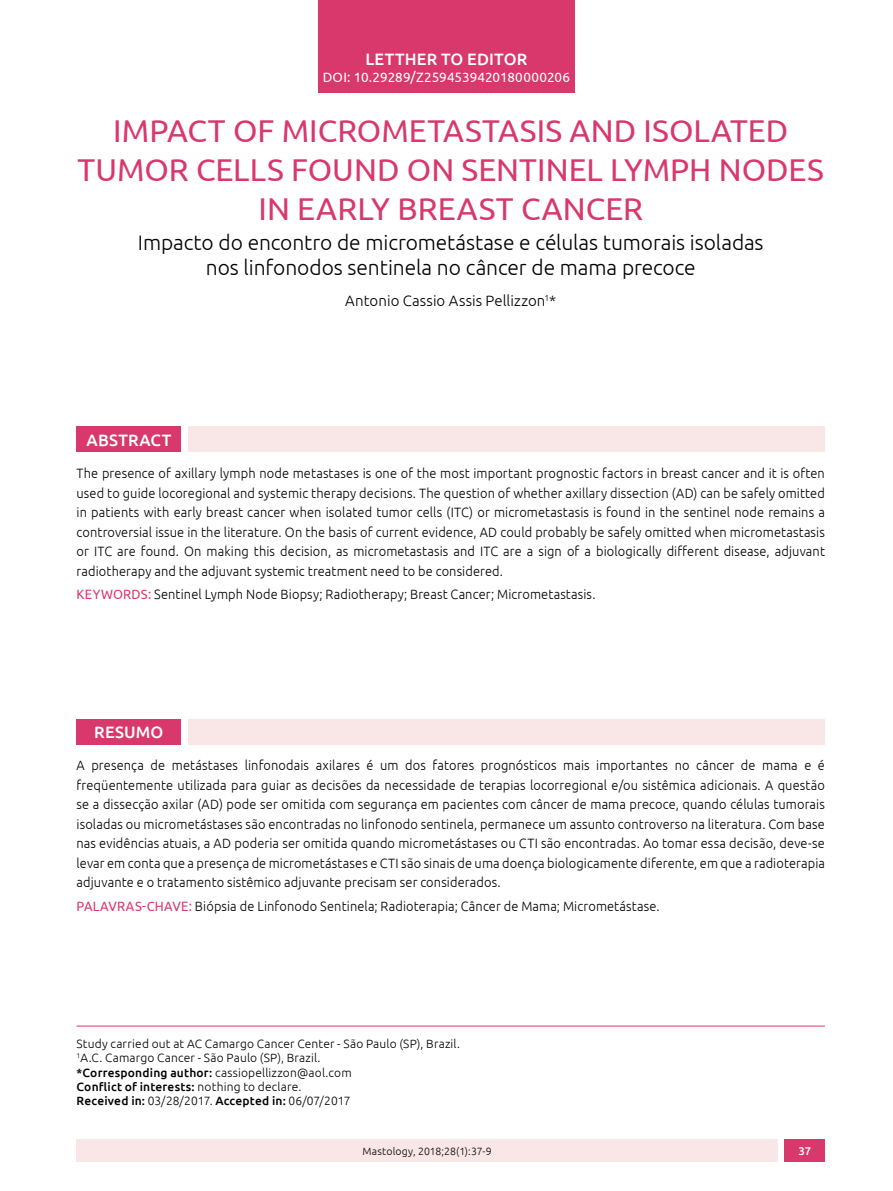
<style>
.page{position:relative;width:893px;height:1191px;background:#fff}
.page>*{position:absolute;margin:0;border:0;box-sizing:border-box;transform-origin:0 0}
.t1{font:31.5px/39px "Ubuntu";letter-spacing:.005em;color:#d8386c;text-align:center}
.t2{font:300 21px/25.2px "Ubuntu";letter-spacing:-.005em;color:#000;text-align:center}
.t3{font:500 16.5px "Ubuntu";letter-spacing:.01em;color:#fff}
.t4{font:300 15px "Ubuntu";letter-spacing:.005em;color:#000}
.t5{font:300 13.5px/19.5px "Ubuntu";letter-spacing:.01em;color:#000;text-align:justify;scale:.95 1}
.t6{font:13.5px "Ubuntu";color:#fff}
.t7{font:300 12px/14.4px "Ubuntu";letter-spacing:.015em;color:#000}
.t8{font:500 11.25px "Ubuntu";color:#fff}
.t9{font:300 10.5px "Ubuntu";letter-spacing:.015em;color:#000}
.s1{font-weight:400;color:#d8386c}
.s2{font-weight:500}
</style>
<div class="page">
<div style="left:77px;top:1139px;width:701px;height:23px;background:#f9e7e7"></div>
<div style="left:785px;top:1139px;width:40px;height:23px;background:#d8386c"></div>
<hr style="left:77px;top:1025px;width:748px;height:1px;background:#d8386c">
<div style="left:77px;top:718px;width:104px;height:26px;background:#d8386c"></div>
<div style="left:188px;top:718px;width:637px;height:26px;background:#f9e7e7"></div>
<div style="left:77px;top:426px;width:104px;height:26px;background:#d8386c"></div>
<div style="left:188px;top:426px;width:637px;height:26px;background:#f9e7e7"></div>
<div style="left:318px;top:0;width:257px;height:92px;background:#d8386c"></div>
<p class="t3" style="left:366px;top:49px;width:163px">LETTHER TO EDITOR</p>
<p class="t6" style="left:323px;top:69px;width:249px">DOI: 10.29289/Z2594539420180000206</p>
<h1 class="t1" style="left:77px;top:110px;width:748px">IMPACT OF MICROMETASTASIS AND ISOLATED<br>TUMOR CELLS FOUND ON SENTINEL LYMPH NODES<br>IN EARLY BREAST CANCER</h1>
<h2 class="t2" style="left:138px;top:229px;width:627px">Impacto do encontro de micrometástase e células tumorais isoladas nos linfonodos sentinela no câncer de mama precoce</h2>
<p class="t4" style="left:345px;top:291px;width:212px">Antonio Cassio Assis Pellizzon<sup>1</sup>*</p>
<p class="t3" style="left:87px;top:429px;width:86px">ABSTRACT</p>
<p class="t5" style="left:77px;top:463px;width:789px">The presence of axillary lymph node metastases is one of the most important prognostic factors in breast cancer and it is often used to guide locoregional and systemic therapy decisions. The question of whether axillary dissection (AD) can be safely omitted in patients with early breast cancer when isolated tumor cells (ITC) or micrometastasis is found in the sentinel node remains a controversial issue in the literature. On the basis of current evidence, AD could probably be safely omitted when micrometastasis or ITC are found. On making this decision, as micrometastasis and ITC are a sign of a biologically different disease, adjuvant radiotherapy and the adjuvant systemic treatment need to be considered.</p>
<p class="t5" style="left:77px;top:584px;width:548px"><span class="s1">KEYWORDS:</span> Sentinel Lymph Node Biopsy; Radiotherapy; Breast Cancer; Micrometastasis.</p>
<p class="t3" style="left:94px;top:722px;width:71px">RESUMO</p>
<p class="t5" style="left:77px;top:755px;width:789px">A presença de metástases linfonodais axilares é um dos fatores prognósticos mais importantes no câncer de mama e é freqüentemente utilizada para guiar as decisões da necessidade de terapias locorregional e/ou sistêmica adicionais. A questão se a dissecção axilar (AD) pode ser omitida com segurança em pacientes com câncer de mama precoce, quando células tumorais isoladas ou micrometástases são encontradas no linfonodo sentinela, permanece um assunto controverso na literatura. Com base nas evidências atuais, a AD poderia ser omitida quando micrometástases ou CTI são encontradas. Ao tomar essa decisão, deve-se levar em conta que a presença de micrometástases e CTI são sinais de uma doença biologicamente diferente, em que a radioterapia adjuvante e o tratamento sistêmico adjuvante precisam ser considerados.</p>
<p class="t5" style="left:77px;top:896px;width:615px"><span class="s1">PALAVRAS-CHAVE:</span> Biópsia de Linfonodo Sentinela; Radioterapia; Câncer de Mama; Micrometástase.</p>
<p class="t7" style="left:77px;top:1036px;width:385px">Study carried out at AC Camargo Cancer Center - São Paulo (SP), Brazil.<br><sup>1</sup>A.C. Camargo Cancer - São Paulo (SP), Brazil.<br><span class="s2">*Corresponding author:</span> cassiopellizzon@aol.com<br><span class="s2">Conflict of interests:</span> nothing to declare.<br><span class="s2">Received in:</span> 03/28/2017. <span class="s2">Accepted in:</span> 06/07/2017</p>
<p class="t9" style="left:363px;top:1144px;width:131px">Mastology, 2018;28(1):37-9</p>
<p class="t8" style="left:798px;top:1143px;width:14px">37</p>
</div>
